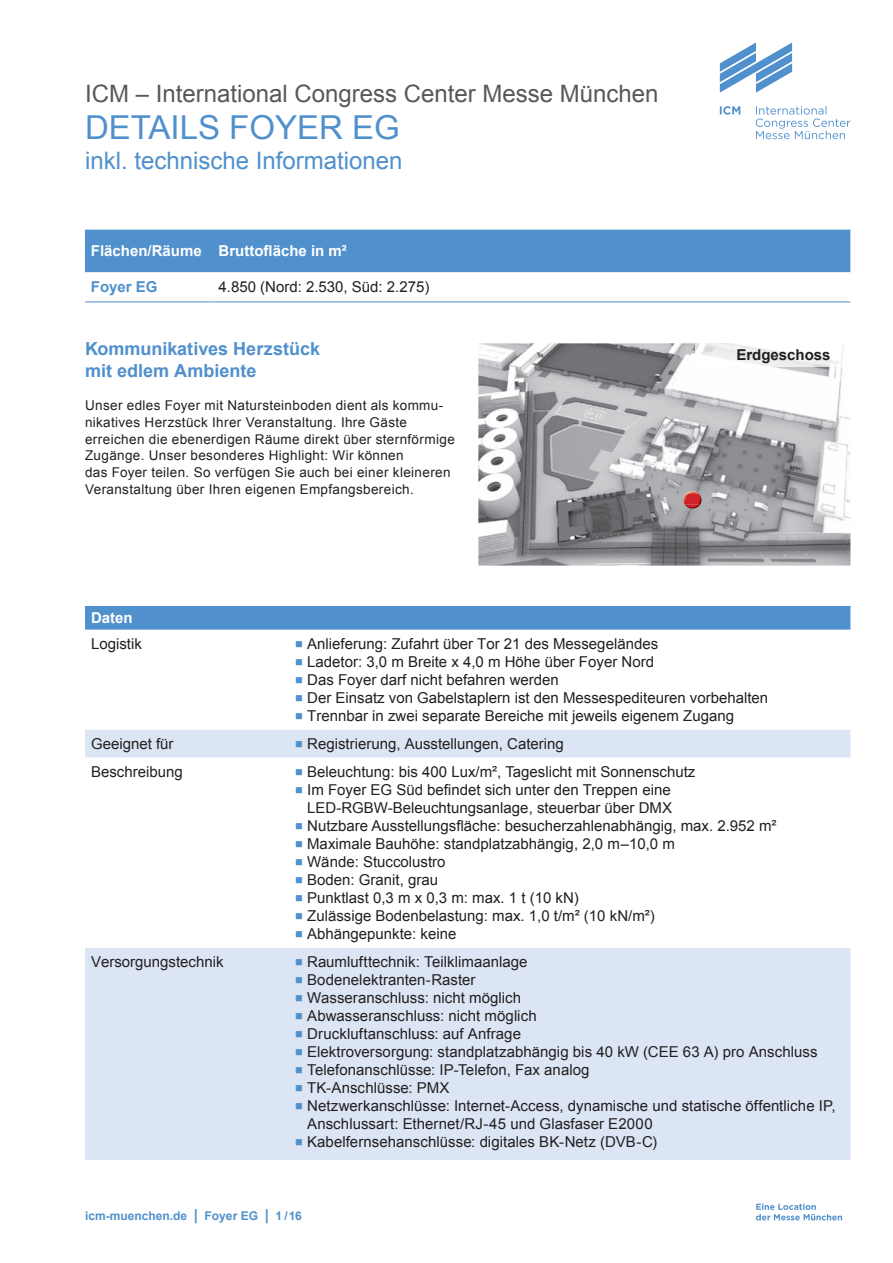
<style>
.page{position:relative;width:893px;height:1263px;background:#fff}
.page>*{position:absolute;margin:0;border:0;box-sizing:border-box;transform-origin:0 0}
.t1{font:33px "Arial";color:#5090cc}
.t2{font:24px "Arial";color:#57585a}
.t3{font:24px "Arial";color:#5090cc}
.t4{font:700 18px/21.6px "Arial";color:#5090cc}
.t5{font:15px/18px "Arial";color:#231f20;text-align:right}
.t6{font:700 15px "Arial";color:#fff}
.t7{font:700 15px "Arial";color:#231f20}
.t8{font:700 15px "Arial";color:#5090cc}
.t9{font:13.5px/16.6px "Arial";letter-spacing:.025em;color:#231f20}
.t10{font:700 12px "Arial";color:#5090cc}
.s1{color:#5090cc}
.s2{font-size:15px}
</style>
<div class="page">
<svg style="left:720px;top:43px;width:72px;height:50px"></svg>
<svg style="left:756px;top:106px;width:94px;height:33px"></svg>
<svg style="left:720px;top:106px;width:20px;height:9px"></svg>
<svg style="left:756px;top:1203px;width:86px;height:17px"></svg>
<div style="left:85px;top:230px;width:765px;height:42px;background:#5090cc"></div>
<hr style="left:85px;top:302px;width:128px;height:1px;background:#5090cc">
<hr style="left:213px;top:302px;width:637px;height:1px;background:#5090cc">
<div style="left:85px;top:606px;width:765px;height:24px;background:#5090cc"></div>
<div style="left:85px;top:730px;width:765px;height:430px;background:#dbe5f4"></div>
<svg style="left:85px;top:758px;width:765px;height:190px"></svg>
<img style="left:478px;top:343px;width:372px;height:223px">
<img style="left:696px;top:343px;width:154px;height:24px">
<svg style="left:686px;top:491px;width:13px;height:3px"></svg>
<img style="left:685px;top:505px;width:15px;height:4px">
<img style="left:683px;top:494px;width:19px;height:11px">
<h2 class="t2" style="left:85px;top:78px;width:575px">ICM – International Congress Center Messe München</h2>
<h1 class="t1" style="left:85px;top:106px;width:316px">DETAILS FOYER EG</h1>
<h2 class="t3" style="left:85px;top:145px;width:319px">inkl. technische Informationen</h2>
<p class="t6" style="left:91px;top:241px;width:257px">Flächen/Räume Bruttofläche in m²</p>
<p class="t8" style="left:91px;top:277px;width:68px">Foyer EG</p>
<p class="t5" style="left:219px;top:278px;width:212px">4.850 (Nord: 2.530, Süd: 2.275)</p>
<p class="t4" style="left:85px;top:339px;width:237px">Kommunikatives Herzstück mit edlem Ambiente</p>
<p class="t9" style="left:85px;top:397px;width:371px">Unser edles Foyer mit Natursteinboden dient als kommu&shy;nikatives Herzstück Ihrer Veranstaltung. Ihre Gäste erreichen die ebenerdigen Räume direkt über sternförmige Zugänge. Unser besonderes Highlight: Wir können<br>das Foyer teilen. So verfügen Sie auch bei einer kleineren Veranstaltung über Ihren eigenen Empfangsbereich.</p>
<p class="t7" style="left:736px;top:344px;width:96px">Erdgeschoss</p>
<p class="t6" style="left:91px;top:608px;width:43px">Daten</p>
<p class="t5" style="left:91px;top:635px;width:52px">Logistik</p>
<p class="t5" style="left:295px;top:635px;width:365px"><span class="s1">■</span> Anlieferung: Zufahrt über Tor 21 des Messegeländes</p>
<p class="t5" style="left:295px;top:653px;width:360px"><span class="s1">■</span> Ladetor: 3,0 m Breite x 4,0 m Höhe über Foyer Nord</p>
<p class="t5" style="left:295px;top:671px;width:265px"><span class="s1">■</span> Das Foyer darf nicht befahren werden</p>
<p class="t5" style="left:295px;top:689px;width:475px"><span class="s1">■</span> Der Einsatz von Gabelstaplern ist den Messespediteuren vorbehalten</p>
<p class="t5" style="left:295px;top:707px;width:440px"><span class="s1">■</span> Trennbar in zwei separate Bereiche mit jeweils eigenem Zugang</p>
<p class="t5" style="left:91px;top:735px;width:84px">Geeignet für</p>
<p class="t5" style="left:295px;top:735px;width:270px"><span class="s1">■</span> Registrierung, Ausstellungen, Catering</p>
<p class="t5" style="left:91px;top:763px;width:93px">Beschreibung</p>
<p class="t5" style="left:295px;top:763px;width:402px"><span class="s1">■</span> Beleuchtung: bis 400 Lux/m², Tageslicht mit Sonnenschutz</p>
<p class="t5" style="left:295px;top:781px;width:378px"><span class="s1">■</span> Im Foyer EG Süd befindet sich unter den Treppen eine<br>LED-RGBW-Beleuchtungsanlage, steuerbar über DMX</p>
<p class="t5" style="left:295px;top:817px;width:483px"><span class="s1">■</span> Nutzbare Ausstellungsfläche: besucherzahlenabhängig, max. 2.952 m²</p>
<p class="t5" style="left:295px;top:835px;width:381px"><span class="s1">■</span> Maximale Bauhöhe: standplatzabhängig, 2,0 m–10,0 m</p>
<p class="t5" style="left:295px;top:853px;width:152px"><span class="s1">■</span> Wände: Stuccolustro</p>
<p class="t5" style="left:295px;top:871px;width:144px"><span class="s1">■</span> Boden: Granit, grau</p>
<p class="t5" style="left:295px;top:889px;width:285px"><span class="s1">■</span> Punktlast 0,3 m x 0,3 m: max. 1 t (10 kN)</p>
<p class="t5" style="left:295px;top:907px;width:361px"><span class="s1">■</span> Zulässige Bodenbelastung: max. 1,0 t/m² (10 kN/m²)</p>
<p class="t5" style="left:295px;top:925px;width:163px"><span class="s1">■</span> Abhängepunkte: keine</p>
<p class="t5" style="left:91px;top:953px;width:134px">Versorgungstechnik</p>
<p class="t5" style="left:295px;top:953px;width:234px"><span class="s1">■</span> Raumlufttechnik: Teilklimaanlage</p>
<p class="t5" style="left:295px;top:971px;width:182px"><span class="s1">■</span> Bodenelektranten-Raster</p>
<p class="t5" style="left:295px;top:989px;width:228px"><span class="s1">■</span> Wasseranschluss: nicht möglich</p>
<p class="t5" style="left:295px;top:1007px;width:243px"><span class="s1">■</span> Abwasseranschluss: nicht möglich</p>
<p class="t5" style="left:295px;top:1025px;width:227px"><span class="s1">■</span> Druckluftanschluss: auf Anfrage</p>
<p class="t5" style="left:295px;top:1043px;width:524px"><span class="s1">■</span> Elektroversorgung: standplatzabhängig bis 40 kW (CEE 63 A) pro Anschluss</p>
<p class="t5" style="left:295px;top:1061px;width:296px"><span class="s1">■</span> Telefonanschlüsse: IP-Telefon, Fax analog</p>
<p class="t5" style="left:295px;top:1079px;width:156px"><span class="s1">■</span> TK-Anschlüsse: PMX</p>
<p class="t5" style="left:307px;top:1097px;width:530px;text-align:left;text-indent:-12px"><span class="s1">■</span> Netzwerkanschlüsse: Internet-Access, dynamische und statische öffentliche IP,<br>Anschlussart: Ethernet/RJ-45 und Glasfaser E2000</p>
<p class="t5" style="left:295px;top:1133px;width:364px"><span class="s1">■</span> Kabelfernsehanschlüsse: digitales BK-Netz (DVB-C)</p>
<p class="t10" style="left:85px;top:1208px;width:218px">icm-muenchen.de <span class="s2">|</span> Foyer EG <span class="s2">|</span> 1 / 16</p>
</div>
